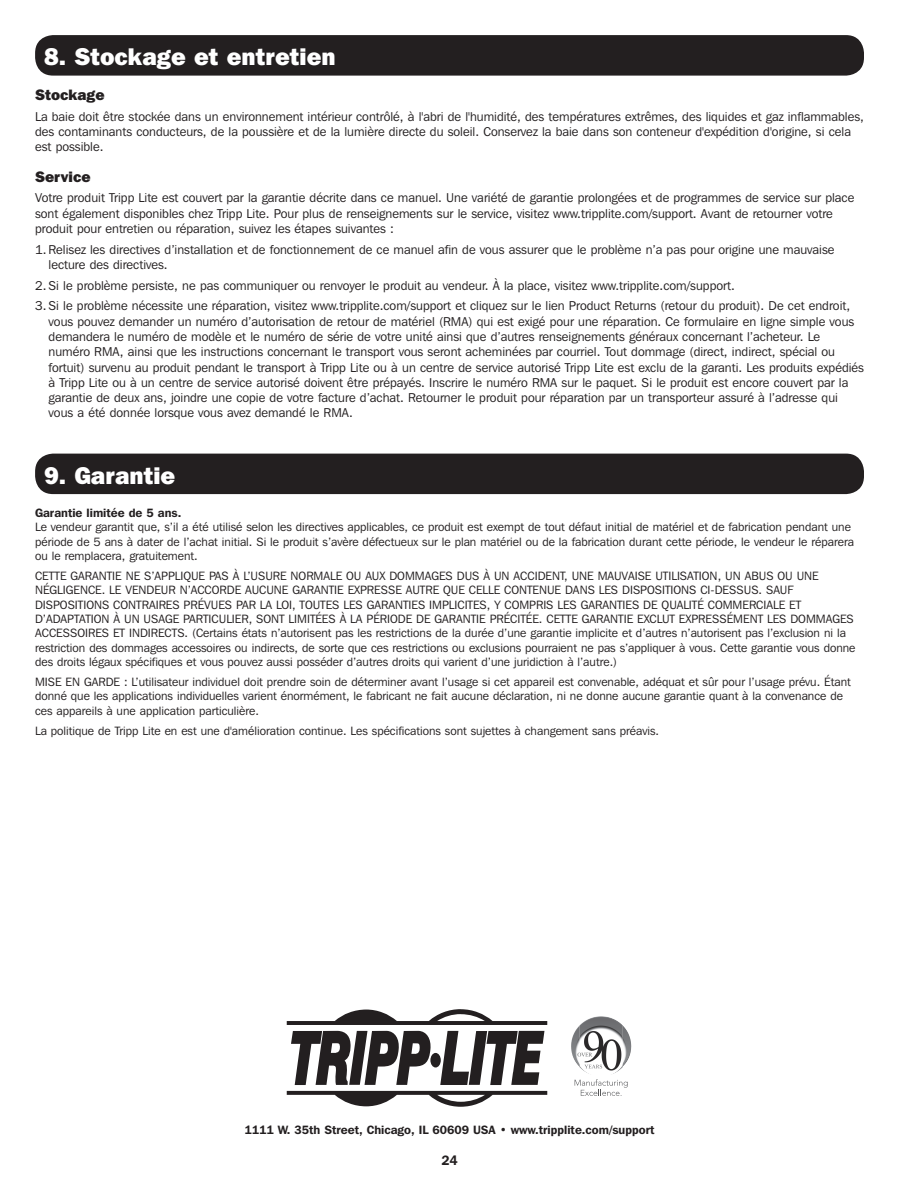
<style>
.page{position:relative;width:918px;height:1188px;background:#fff}
.page>*{position:absolute;margin:0;border:0;box-sizing:border-box;transform-origin:0 0}
.Continued{font:800 24px "Franklin Gothic IT Cby BT";color:#fff}
.t1{font:800 15px "Franklin Gothic IT Cby BT";color:#231f20}
.t2{font:600 13.5px "Franklin Gothic IT Cby BT";color:#231f20}
.t3{font:12.75px/15.3px "Franklin Gothic IT Cby BT";color:#231f20}
.t4{font:12px/14.4px "Franklin Gothic IT Cby BT";color:#231f20}
.t5{font:600 12px "Franklin Gothic IT Cby BT";color:#231f20}
.s1{font-weight:600}
</style>
<div class="page">
<div style="left:35px;top:35px;width:829px;height:41px;background:#231f20;border-radius:18px"></div>
<div style="left:35px;top:454px;width:829px;height:40px;background:#231f20;border-radius:18px"></div>
<img style="left:580px;top:1016px;width:20px;height:56px">
<img style="left:571px;top:1026px;width:8px;height:37px">
<img style="left:623px;top:1029px;width:8px;height:37px">
<svg style="left:575px;top:1079px;width:53px;height:17px"></svg>
<svg style="left:578px;top:1053px;width:14px;height:4px"></svg>
<div style="left:430px;top:1053px;width:11px;height:14px;background:#231f20;border-radius:50%"></div>
<svg style="left:291px;top:1031px;width:140px;height:54px"></svg>
<svg style="left:440px;top:1031px;width:104px;height:54px"></svg>
<svg style="left:287px;top:1009px;width:260px;height:16px"></svg>
<svg style="left:287px;top:1091px;width:260px;height:16px"></svg>
<p class="Continued" style="left:44px;top:41px;width:293px">8. Stockage et entretien</p>
<p class="t1" style="left:35px;top:85px;width:71px">Stockage</p>
<p class="t3" style="left:35px;top:109px;width:830px">La baie doit être stockée dans un environnement intérieur contrôlé, à l'abri de l'humidité, des températures extrêmes, des liquides et gaz inflammables, des contaminants conducteurs, de la poussière et de la lumière directe du soleil. Conservez la baie dans son conteneur d'expédition d'origine, si cela est possible.</p>
<p class="t1" style="left:35px;top:167px;width:57px">Service</p>
<p class="t3" style="left:35px;top:190px;width:821px">Votre produit Tripp Lite est couvert par la garantie décrite dans ce manuel. Une variété de garantie prolongées et de programmes de service sur place sont également disponibles chez Tripp Lite. Pour plus de renseignements sur le service, visitez www.tripplite.com/support. Avant de retourner votre produit pour entretien ou réparation, suivez les étapes suivantes :</p>
<p class="t3" style="left:49px;top:241px;width:787px;text-indent:-14px">1. Relisez les directives d’installation et de fonctionnement de ce manuel afin de vous assurer que le problème n’a pas pour origine une mauvaise lecture des directives.</p>
<p class="t3" style="left:35px;top:277px;width:701px">2. Si le problème persiste, ne pas communiquer ou renvoyer le produit au vendeur. À la place, visitez www.tripplite.com/support.</p>
<p class="t3" style="left:49px;top:298px;width:817px;text-indent:-14px">3. Si le problème nécessite une réparation, visitez www.tripplite.com/support et cliquez sur le lien Product Returns (retour du produit). De cet endroit, vous pouvez demander un numéro d’autorisation de retour de matériel (RMA) qui est exigé pour une réparation. Ce formulaire en ligne simple vous demandera le numéro de modèle et le numéro de série de votre unité ainsi que d’autres renseignements généraux concernant l’acheteur. Le numéro RMA, ainsi que les instructions concernant le transport vous seront acheminées par courriel. Tout dommage (direct, indirect, spécial ou fortuit) survenu au produit pendant le transport à Tripp Lite ou à un centre de service autorisé Tripp Lite est exclu de la garanti. Les produits expédiés à Tripp Lite ou à un centre de service autorisé doivent être prépayés. Inscrire le numéro RMA sur le paquet. Si le produit est encore couvert par la garantie de deux ans, joindre une copie de votre facture d’achat. Retourner le produit pour réparation par un transporteur assuré à l’adresse qui vous a été donnée lorsque vous avez demandé le RMA.</p>
<p class="Continued" style="left:44px;top:460px;width:133px">9. Garantie</p>
<p class="t4" style="left:35px;top:505px;width:820px"><span class="s1">Garantie limitée de 5 ans.<br></span>Le vendeur garantit que, s’il a été utilisé selon les directives applicables, ce produit est exempt de tout défaut initial de matériel et de fabrication pendant une période de 5 ans à dater de l’achat initial. Si le produit s’avère défectueux sur le plan matériel ou de la fabrication durant cette période, le vendeur le réparera ou le remplacera, gratuitement.</p>
<p class="t4" style="left:35px;top:568px;width:822px">CETTE GARANTIE NE S’APPLIQUE PAS À L’USURE NORMALE OU AUX DOMMAGES DUS À UN ACCIDENT, UNE MAUVAISE UTILISATION, UN ABUS OU UNE NÉGLIGENCE. LE VENDEUR N’ACCORDE AUCUNE GARANTIE EXPRESSE AUTRE QUE CELLE CONTENUE DANS LES DISPOSITIONS CI-DESSUS. SAUF DISPOSITIONS CONTRAIRES PRÉVUES PAR LA LOI, TOUTES LES GARANTIES IMPLICITES, Y COMPRIS LES GARANTIES DE QUALITÉ COMMERCIALE ET D’ADAPTATION À UN USAGE PARTICULIER, SONT LIMITÉES À LA PÉRIODE DE GARANTIE PRÉCITÉE. CETTE GARANTIE EXCLUT EXPRESSÉMENT LES DOMMAGES ACCESSOIRES ET INDIRECTS. (Certains états n’autorisent pas les restrictions de la durée d’une garantie implicite et d’autres n’autorisent pas l’exclusion ni la restriction des dommages accessoires ou indirects, de sorte que ces restrictions ou exclusions pourraient ne pas s’appliquer à vous. Cette garantie vous donne des droits légaux spécifiques et vous pouvez aussi posséder d’autres droits qui varient d’une juridiction à l’autre.)</p>
<p class="t4" style="left:35px;top:674px;width:817px">MISE EN GARDE : L’utilisateur individuel doit prendre soin de déterminer avant l’usage si cet appareil est convenable, adéquat et sûr pour l’usage prévu. Étant donné que les applications individuelles varient énormément, le fabricant ne fait aucune déclaration, ni ne donne aucune garantie quant à la convenance de ces appareils à une application particulière.</p>
<p class="t4" style="left:35px;top:723px;width:625px">La politique de Tripp Lite en est une d'amélioration continue. Les spécifications sont sujettes à changement sans préavis.</p>
<p class="t5" style="left:245px;top:1122px;width:412px">1111 W. 35th Street, Chicago, IL 60609 USA • www.tripplite.com/support</p>
<p class="t2" style="left:441px;top:1152px;width:18px">24</p>
</div>
